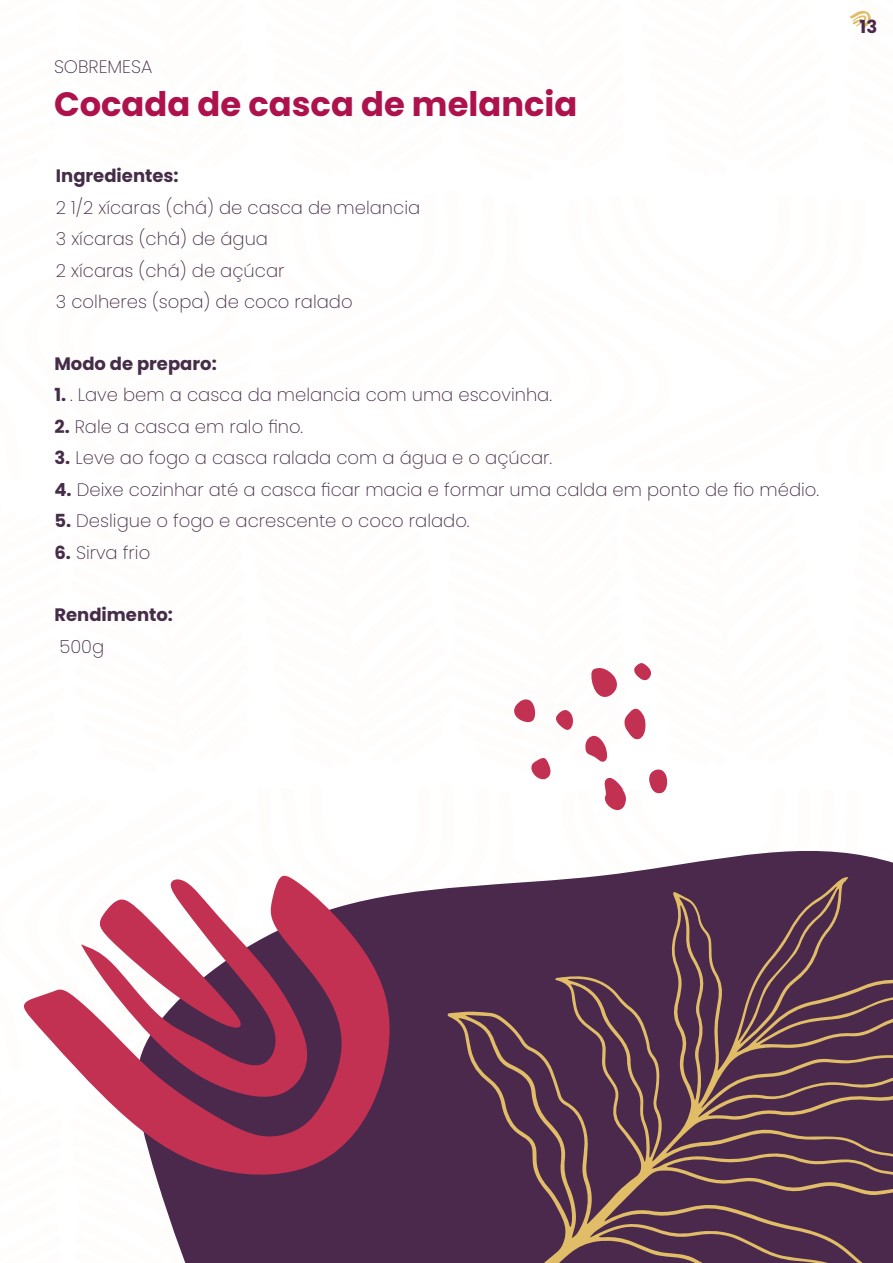
<style>
.page{position:relative;width:893px;height:1263px;background:#fff}
.page>*{position:absolute;margin:0;border:0;box-sizing:border-box;transform-origin:0 0}
.t1{font:700 33.75px "Poppins";color:#ad124d}
.t2{font:200 18px "Poppins";color:#452c48}
.t3{font:700 18px "Poppins";color:#452c48}
.t4{font:700 18px "Poppins";color:#4a294a}
.s1{font-weight:700}
</style>
<div class="page">
<svg style="left:849px;top:10px;width:22px;height:19px"></svg>
<svg style="left:156px;top:663px;width:737px;height:600px"></svg>
<svg style="left:447px;top:877px;width:446px;height:386px;background:#5a3950"></svg>
<svg style="left:24px;top:874px;width:370px;height:304px"></svg>
<p class="t2" style="left:54px;top:56px;width:100px">SOBREMESA</p>
<p class="t1" style="left:54px;top:85px;width:525px">Cocada de casca de melancia</p>
<p class="t3" style="left:56px;top:165px;width:124px">Ingredientes:</p>
<p class="t2" style="left:56px;top:197px;width:366px">2 1/2 xícaras (chá) de casca de melancia</p>
<p class="t2" style="left:56px;top:228px;width:214px">3 xícaras (chá) de água</p>
<p class="t2" style="left:56px;top:260px;width:230px">2 xícaras (chá) de açúcar</p>
<p class="t2" style="left:56px;top:291px;width:298px">3 colheres (sopa) de coco ralado</p>
<p class="t3" style="left:54px;top:353px;width:164px">Modo de preparo:</p>
<p class="t2" style="left:54px;top:385px;width:499px"><span class="s1">1.</span> . Lave bem a casca da melancia com uma escovinha.</p>
<p class="t2" style="left:54px;top:416px;width:250px"><span class="s1">2.</span> Rale a casca em ralo fino.</p>
<p class="t2" style="left:54px;top:448px;width:499px"><span class="s1">3.</span> Leve ao fogo a casca ralada com a água e o açúcar.</p>
<p class="t2" style="left:54px;top:479px;width:766px"><span class="s1">4.</span> Deixe cozinhar até a casca ficar macia e formar uma calda em ponto de fio médio.</p>
<p class="t2" style="left:54px;top:511px;width:417px"><span class="s1">5.</span> Desligue o fogo e acrescente o coco ralado.</p>
<p class="t2" style="left:54px;top:542px;width:97px"><span class="s1">6.</span> Sirva frio</p>
<p class="t3" style="left:54px;top:604px;width:120px">Rendimento:</p>
<p class="t2" style="left:59px;top:636px;width:46px">500g</p>
<p class="t4" style="left:859px;top:17px;width:19px">13</p>
</div>
